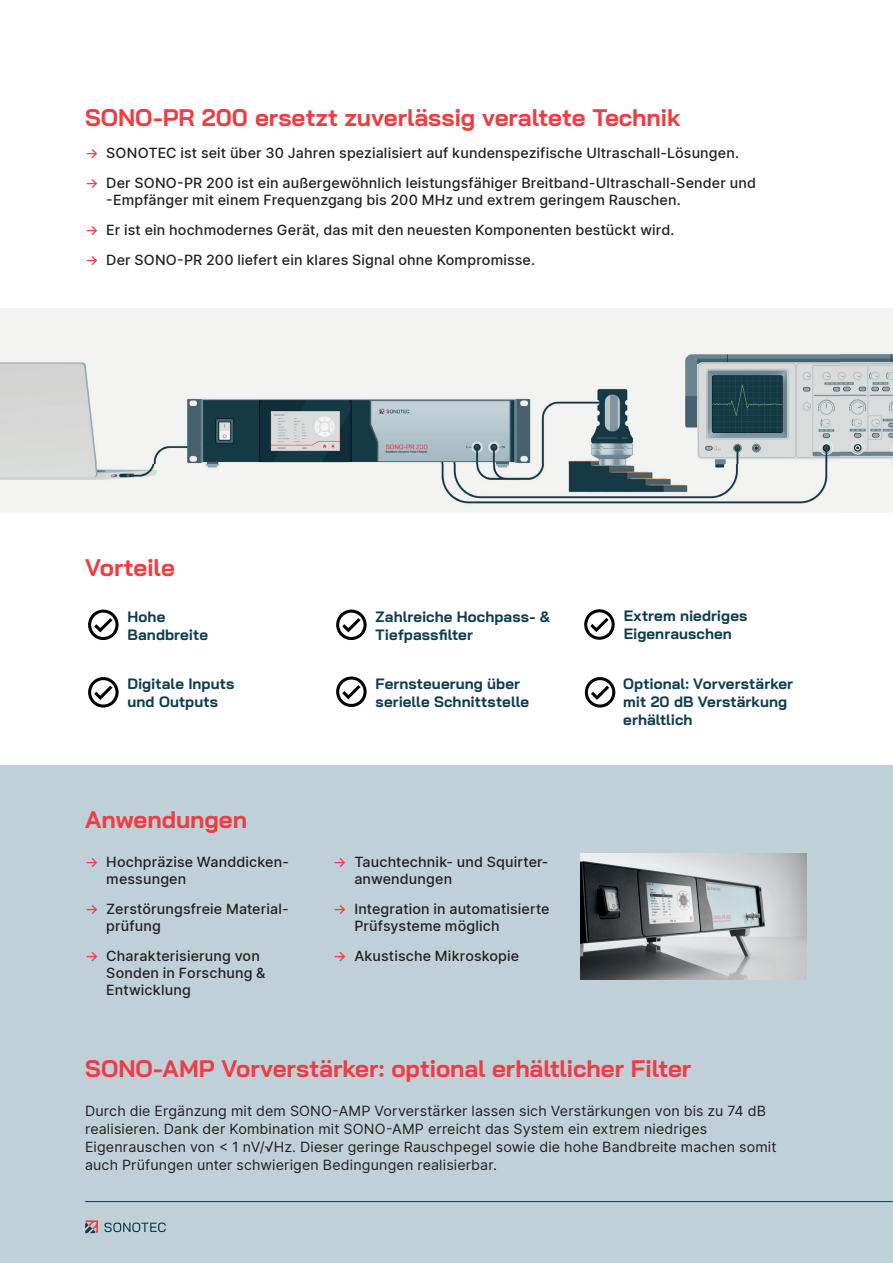
<style>
.page{position:relative;width:893px;height:1263px;background:#fff}
.page>*{position:absolute;margin:0;border:0;box-sizing:border-box;transform-origin:0 0}
.t1{font:700 24px "Bai Jamjuree";letter-spacing:-.005em;color:#ee3d43}
.t2{font:700 15px/18px "Bai Jamjuree";letter-spacing:.005em;color:#0e3d4d}
.t3{font:500 14.25px/17.1px "Inter";letter-spacing:.01em;color:#231f20}
.t4{font:14.25px/18px "Inter";letter-spacing:.01em;color:#231f20}
.s1{color:#ee3d43}
</style>
<div class="page">
<div style="left:0;top:766px;width:893px;height:497px;background:#c0d0d9"></div>
<hr style="left:85px;top:1201px;width:807px;height:1px;background:#0e3d4d">
<svg style="left:85px;top:1220px;width:13px;height:13px"></svg>
<svg style="left:104px;top:1222px;width:62px;height:10px"></svg>
<svg style="left:88px;top:610px;width:31px;height:30px"></svg>
<svg style="left:336px;top:610px;width:31px;height:30px"></svg>
<svg style="left:584px;top:609px;width:31px;height:31px"></svg>
<svg style="left:88px;top:677px;width:31px;height:30px"></svg>
<svg style="left:336px;top:676px;width:31px;height:31px"></svg>
<img style="left:581px;top:853px;width:226px;height:126px">
<svg style="left:585px;top:677px;width:30px;height:30px"></svg>
<img style="left:0;top:309px;width:893px;height:203px">
<h1 class="t1" style="left:85px;top:104px;width:597px">SONO-PR 200 ersetzt zuverlässig veraltete Technik</h1>
<p class="t3" style="left:85px;top:144px;width:656px"><span class="s1">→</span> SONOTEC ist seit über 30 Jahren spezialisiert auf kundenspezifische Ultraschall-Lösungen.</p>
<p class="t3" style="left:106px;top:174px;width:651px;text-indent:-21px"><span class="s1">→</span> Der SONO-PR 200 ist ein außergewöhnlich leistungsfähiger Breitband-Ultraschall-Sender und -Empfänger mit einem Frequenzgang bis 200 MHz und extrem geringem Rauschen.</p>
<p class="t3" style="left:85px;top:221px;width:591px"><span class="s1">→</span> Er ist ein hochmodernes Gerät, das mit den neuesten Komponenten bestückt wird.</p>
<p class="t3" style="left:85px;top:250px;width:452px"><span class="s1">→</span> Der SONO-PR 200 liefert ein klares Signal ohne Kompromisse.</p>
<h1 class="t1" style="left:85px;top:554px;width:91px">Vorteile</h1>
<p class="t2" style="left:128px;top:607px;width:82px">Hohe<br>Bandbreite</p>
<p class="t2" style="left:376px;top:607px;width:176px">Zahlreiche Hochpass- &amp;<br>Tiefpassfilter</p>
<p class="t2" style="left:624px;top:607px;width:125px">Extrem niedriges<br>Eigenrauschen</p>
<p class="t2" style="left:128px;top:675px;width:108px">Digitale Inputs und Outputs</p>
<p class="t2" style="left:376px;top:674px;width:155px">Fernsteuerung über serielle Schnittstelle</p>
<p class="t2" style="left:623px;top:675px;width:171px">Optional: Vorverstärker mit 20 dB Verstärkung erhältlich</p>
<h1 class="t1" style="left:85px;top:806px;width:164px">Anwendungen</h1>
<p class="t3" style="left:106px;top:853px;width:184px;text-indent:-21px"><span class="s1">→</span> Hochpräzise Wanddicken&shy;messungen</p>
<p class="t3" style="left:106px;top:900px;width:184px;text-indent:-21px"><span class="s1">→</span> Zerstörungsfreie Material&shy;prüfung</p>
<p class="t3" style="left:106px;top:947px;width:161px;text-indent:-21px"><span class="s1">→</span> Charakterisierung von<br>Sonden in Forschung &amp;<br>Entwicklung</p>
<p class="t3" style="left:354px;top:853px;width:196px;text-indent:-21px"><span class="s1">→</span> Tauchtechnik- und Squirter&shy;anwendungen</p>
<p class="t3" style="left:354px;top:900px;width:197px;text-indent:-21px"><span class="s1">→</span> Integration in automatisierte<br>Prüfsysteme möglich</p>
<p class="t3" style="left:333px;top:947px;width:188px"><span class="s1">→</span> Akustische Mikroskopie</p>
<h1 class="t1" style="left:85px;top:1054px;width:607px">SONO-AMP Vorverstärker: optional erhältlicher Filter</h1>
<p class="t4" style="left:85px;top:1102px;width:693px">Durch die Ergänzung mit dem SONO-AMP Vorverstärker lassen sich Verstärkungen von bis zu 74 dB realisieren. Dank der Kombination mit SONO-AMP erreicht das System ein extrem niedriges Eigenrauschen von &lt; 1 nV/√Hz. Dieser geringe Rauschpegel sowie die hohe Bandbreite machen somit auch Prüfungen unter schwierigen Bedingungen realisierbar.</p>
</div>
